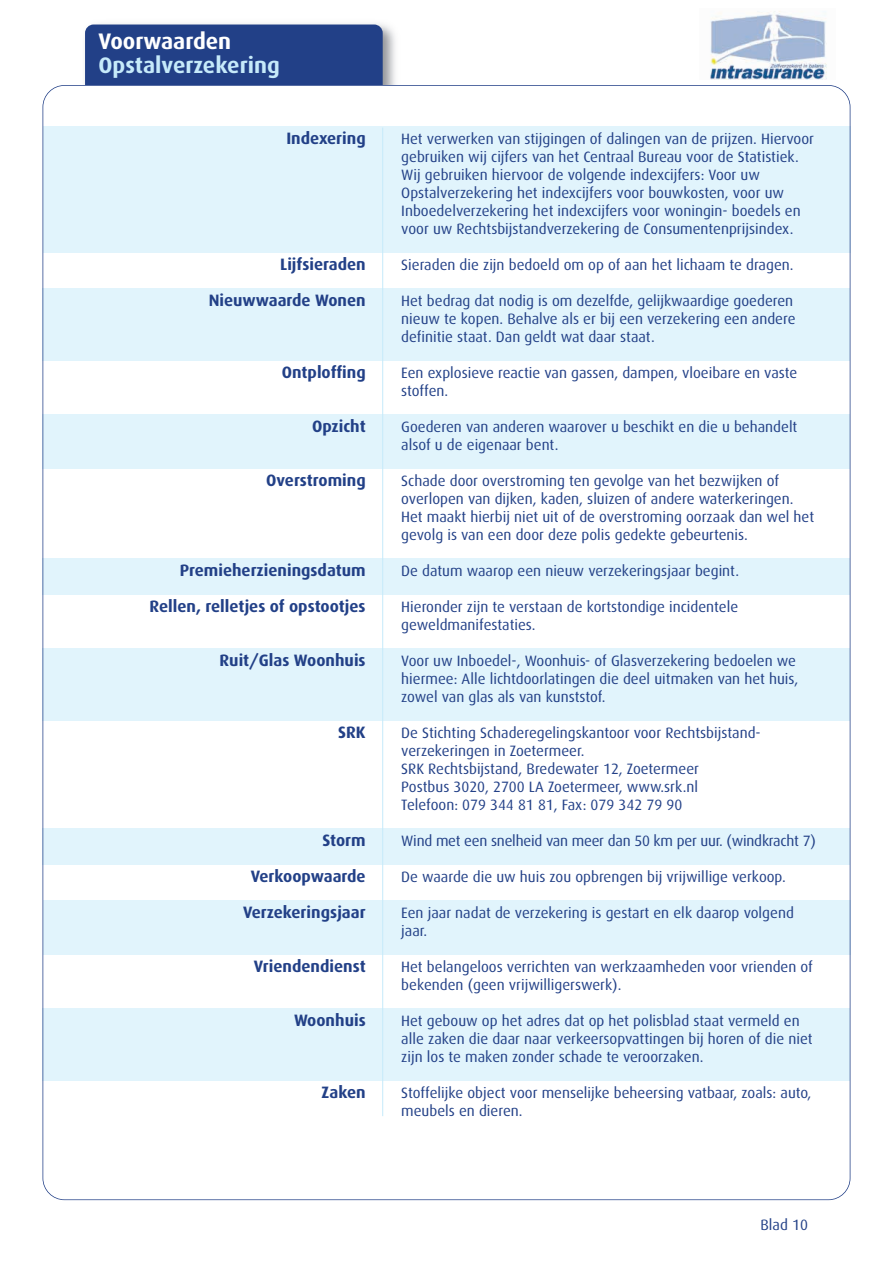
<style>
.page{position:relative;width:893px;height:1263px;background:#fff}
.page>*{position:absolute;margin:0;border:0;box-sizing:border-box;transform-origin:0 0}
.t1{font:700 22.5px "Dax";color:#c6eafa}
.t2{font:700 22.5px "Dax";color:#fff}
.t3{font:700 16.5px/36px "Dax";color:#224087;text-align:right}
.t4{font:15px/18px "Dax";color:#224087}
</style>
<div class="page">
<div style="left:43px;top:126px;width:807px;height:126px;background:#e1f4fc"></div>
<div style="left:43px;top:288px;width:807px;height:72px;background:#e1f4fc"></div>
<div style="left:43px;top:414px;width:807px;height:54px;background:#e1f4fc"></div>
<div style="left:43px;top:558px;width:807px;height:36px;background:#e1f4fc"></div>
<div style="left:43px;top:648px;width:807px;height:72px;background:#e1f4fc"></div>
<div style="left:43px;top:828px;width:807px;height:36px;background:#e1f4fc"></div>
<div style="left:43px;top:900px;width:807px;height:54px;background:#e1f4fc"></div>
<div style="left:43px;top:1008px;width:807px;height:72px;background:#e1f4fc"></div>
<img style="left:85px;top:24px;width:310px;height:61px">
<div style="left:85px;top:25px;width:298px;height:80px;background:#224087;border-radius:9px"></div>
<div style="left:67px;top:85px;width:351px;height:41px;background:#fff"></div>
<img style="left:710px;top:11px;width:117px;height:68px">
<hr style="left:382px;top:128px;width:1px;height:988px;background:#c6eafa">
<h1 class="t2" style="left:99px;top:31px;width:134px">Voorwaarden</h1>
<h1 class="t1" style="left:99px;top:55px;width:183px">Opstalverzekering</h1>
<p class="t3" style="left:286px;top:121px;width:81px">Indexering</p>
<p class="t3" style="left:209px;top:247px;width:159px">Lijfsieraden<br>Nieuwwaarde Wonen</p>
<p class="t3" style="left:282px;top:355px;width:85px">Ontploffing</p>
<p class="t3" style="left:312px;top:409px;width:55px">Opzicht</p>
<p class="t3" style="left:266px;top:463px;width:101px">Overstroming</p>
<p class="t3" style="left:150px;top:553px;width:218px">Premieherzieningsdatum<br>Rellen, relletjes of opstootjes</p>
<p class="t3" style="left:220px;top:643px;width:148px">Ruit/Glas Woonhuis</p>
<p class="t3" style="left:338px;top:715px;width:29px">SRK</p>
<p class="t3" style="left:243px;top:823px;width:124px">Storm<br>Verkoopwaarde<br>Verzekeringsjaar</p>
<p class="t3" style="left:254px;top:949px;width:113px">Vriendendienst</p>
<p class="t3" style="left:294px;top:1003px;width:73px">Woonhuis</p>
<p class="t3" style="left:322px;top:1075px;width:46px">Zaken</p>
<p class="t4" style="left:401px;top:131px;width:414px">Het verwerken van stijgingen of dalingen van de prijzen. Hiervoor gebruiken wij cijfers van het Centraal Bureau voor de Statistiek.<br>Wij gebruiken hiervoor de volgende indexcijfers: Voor uw Opstalverzekering het indexcijfers voor bouwkosten, voor uw Inboedelverzekering het indexcijfers voor woningin- boedels en voor uw Rechtsbijstandverzekering de Consumentenprijsindex.</p>
<p class="t4" style="left:401px;top:257px;width:394px">Sieraden die zijn bedoeld om op of aan het lichaam te dragen.</p>
<p class="t4" style="left:401px;top:293px;width:396px">Het bedrag dat nodig is om dezelfde, gelijkwaardige goederen nieuw te kopen. Behalve als er bij een verzekering een andere definitie staat. Dan geldt wat daar staat.</p>
<p class="t4" style="left:401px;top:365px;width:397px">Een explosieve reactie van gassen, dampen, vloeibare en vaste stoffen.</p>
<p class="t4" style="left:401px;top:419px;width:398px">Goederen van anderen waarover u beschikt en die u behandelt alsof u de eigenaar bent.</p>
<p class="t4" style="left:401px;top:473px;width:414px">Schade door overstroming ten gevolge van het bezwijken of overlopen van dijken, kaden, sluizen of andere waterkeringen.<br>Het maakt hierbij niet uit of de overstroming oorzaak dan wel het gevolg is van een door deze polis gedekte gebeurtenis.</p>
<p class="t4" style="left:401px;top:563px;width:339px">De datum waarop een nieuw verzekeringsjaar begint.</p>
<p class="t4" style="left:401px;top:599px;width:338px">Hieronder zijn te verstaan de kortstondige incidentele geweldmanifestaties.</p>
<p class="t4" style="left:401px;top:653px;width:399px">Voor uw Inboedel-, Woonhuis- of Glasverzekering bedoelen we hiermee: Alle lichtdoorlatingen die deel uitmaken van het huis, zowel van glas als van kunststof.</p>
<p class="t4" style="left:401px;top:725px;width:361px">De Stichting Schaderegelingskantoor voor Rechtsbijstand&shy;verzekeringen in Zoetermeer.<br>SRK Rechtsbijstand, Bredewater 12, Zoetermeer<br>Postbus 3020, 2700 LA Zoetermeer, www.srk.nl<br>Telefoon: 079 344 81 81, Fax: 079 342 79 90</p>
<p class="t4" style="left:401px;top:833px;width:416px">Wind met een snelheid van meer dan 50 km per uur. (windkracht 7)</p>
<p class="t4" style="left:401px;top:869px;width:386px">De waarde die uw huis zou opbrengen bij vrijwillige verkoop.</p>
<p class="t4" style="left:401px;top:905px;width:394px">Een jaar nadat de verzekering is gestart en elk daarop volgend jaar.</p>
<p class="t4" style="left:401px;top:959px;width:413px">Het belangeloos verrichten van werkzaamheden voor vrienden of bekenden (geen vrijwilligerswerk).</p>
<p class="t4" style="left:401px;top:1013px;width:413px">Het gebouw op het adres dat op het polisblad staat vermeld en alle zaken die daar naar verkeersopvattingen bij horen of die niet zijn los te maken zonder schade te veroorzaken.</p>
<p class="t4" style="left:401px;top:1085px;width:412px">Stoffelijke object voor menselijke beheersing vatbaar, zoals: auto, meubels en dieren.</p>
<p class="t4" style="left:760px;top:1217px;width:49px">Blad 10</p>
</div>
